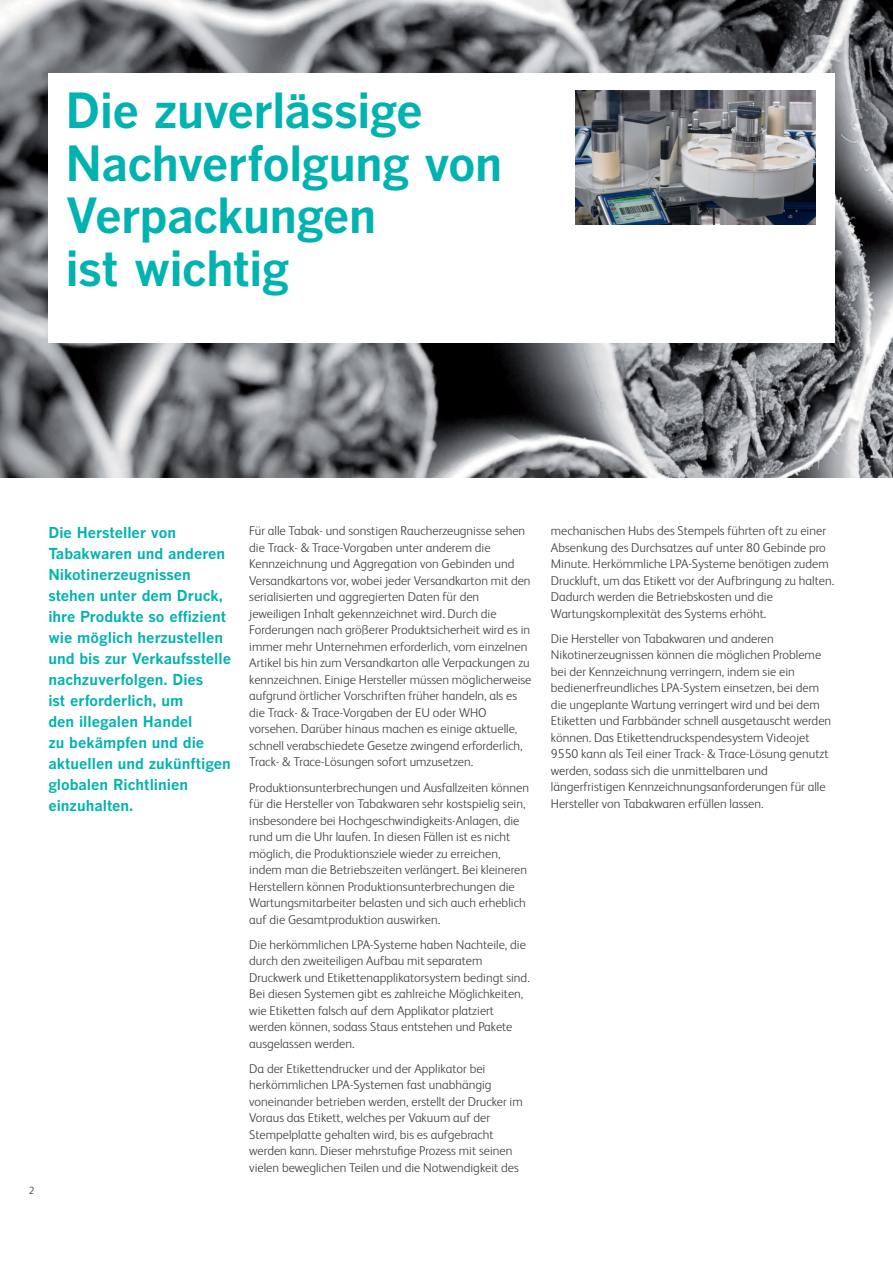
<style>
.page{position:relative;width:893px;height:1263px;background:#fff}
.page>*{position:absolute;margin:0;border:0;box-sizing:border-box;transform-origin:0 0}
.t1{font:700 48px/52.5px "Benton Gothic";letter-spacing:-.02em;color:#00b3b0}
.t2{font:700 15px/21px "Benton Gothic";color:#00b3b0}
.t3{font:300 12.75px/16.5px "FS Albert Pro";color:#414042}
.t4{font:300 10.5px "FS Albert Pro";color:#414042}
</style>
<div class="page">
<img style="left:0;top:0;width:893px;height:478px">
<div style="left:48px;top:73px;width:787px;height:270px;background:#fff"></div>
<img style="left:575px;top:90px;width:241px;height:134px">
<h1 class="t1" style="left:66px;top:85px;width:439px">Die zuverlässige<br>Nachverfolgung von<br>Verpackungen<br>ist wichtig</h1>
<p class="t2" style="left:48px;top:522px;width:184px">Die Hersteller von<br>Tabakwaren und anderen<br>Nikotinerzeugnissen stehen unter dem Druck, ihre Produkte so effizient wie möglich herzustellen und bis zur Verkaufsstelle nachzuverfolgen. Dies<br>ist erforderlich, um<br>den illegalen Handel<br>zu bekämpfen und die aktuellen und zukünftigen globalen Richtlinien einzuhalten.</p>
<p class="t4" style="left:29px;top:1183px;width:7px">2</p>
<p class="t3" style="left:249px;top:522px;width:284px">Für alle Tabak- und sonstigen Raucherzeugnisse sehen die Track- &amp; Trace-Vorgaben unter anderem die Kennzeichnung und Aggregation von Gebinden und Versandkartons vor, wobei jeder Versandkarton mit den serialisierten und aggregierten Daten für den jeweiligen Inhalt gekennzeichnet wird. Durch die Forderungen nach größerer Produktsicherheit wird es in immer mehr Unternehmen erforderlich, vom einzelnen Artikel bis hin zum Versandkarton alle Verpackungen zu kennzeichnen. Einige Hersteller müssen möglicherweise aufgrund örtlicher Vorschriften früher handeln, als es die Track- &amp; Trace-Vorgaben der EU oder WHO vorsehen. Darüber hinaus machen es einige aktuelle, schnell verabschiedete Gesetze zwingend erforderlich, Track- &amp; Trace-Lösungen sofort umzusetzen.</p>
<p class="t3" style="left:249px;top:778px;width:281px">Produktionsunterbrechungen und Ausfallzeiten können für die Hersteller von Tabakwaren sehr kostspielig sein, insbesondere bei Hochgeschwindigkeits-Anlagen, die rund um die Uhr laufen. In diesen Fällen ist es nicht möglich, die Produktionsziele wieder zu erreichen, indem man die Betriebszeiten verlängert. Bei kleineren Herstellern können Produktionsunterbrechungen die Wartungsmitarbeiter belasten und sich auch erheblich auf die Gesamtproduktion auswirken.</p>
<p class="t3" style="left:249px;top:935px;width:282px">Die herkömmlichen LPA-Systeme haben Nachteile, die durch den zweiteiligen Aufbau mit separatem Druckwerk und Etikettenapplikatorsystem bedingt sind.<br>Bei diesen Systemen gibt es zahlreiche Möglichkeiten, wie Etiketten falsch auf dem Applikator platziert werden können, sodass Staus entstehen und Pakete ausgelassen werden.</p>
<p class="t3" style="left:249px;top:1059px;width:275px">Da der Etikettendrucker und der Applikator bei herkömmlichen LPA-Systemen fast unabhängig voneinander betrieben werden, erstellt der Drucker im Voraus das Etikett, welches per Vakuum auf der Stempelplatte gehalten wird, bis es aufgebracht werden kann. Dieser mehrstufige Prozess mit seinen vielen beweglichen Teilen und die Notwendigkeit des</p>
<p class="t3" style="left:551px;top:522px;width:285px">mechanischen Hubs des Stempels führten oft zu einer Absenkung des Durchsatzes auf unter 80 Gebinde pro Minute. Herkömmliche LPA-Systeme benötigen zudem Druckluft, um das Etikett vor der Aufbringung zu halten.<br>Dadurch werden die Betriebskosten und die Wartungskomplexität des Systems erhöht.</p>
<p class="t3" style="left:551px;top:629px;width:282px">Die Hersteller von Tabakwaren und anderen Nikotinerzeugnissen können die möglichen Probleme bei der Kennzeichnung verringern, indem sie ein bedienerfreundliches LPA-System einsetzen, bei dem die ungeplante Wartung verringert wird und bei dem Etiketten und Farbbänder schnell ausgetauscht werden können. Das Etikettendruckspendesystem Videojet 9550 kann als Teil einer Track- &amp; Trace-Lösung genutzt werden, sodass sich die unmittelbaren und längerfristigen Kennzeichnungsanforderungen für alle Hersteller von Tabakwaren erfüllen lassen.</p>
</div>
